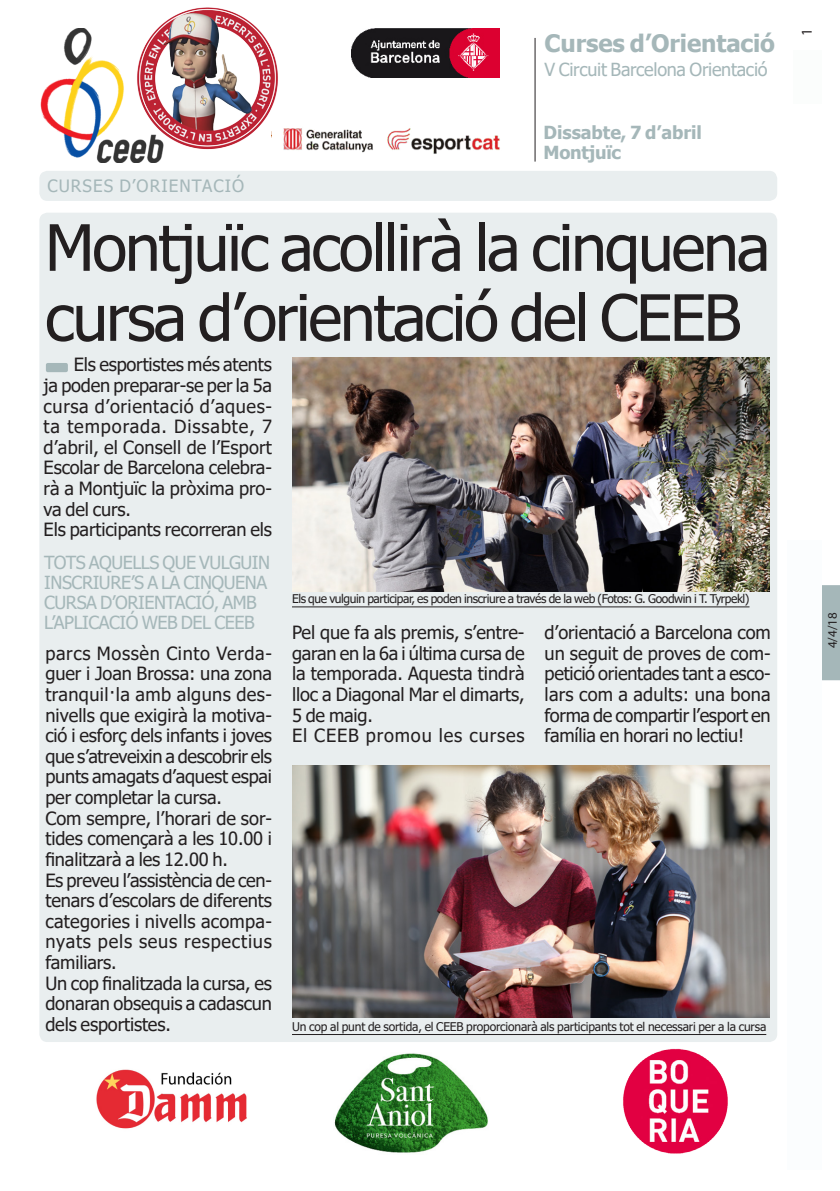
<style>
.page{position:relative;width:840px;height:1191px;background:#fff}
.page>*{position:absolute;margin:0;border:0;box-sizing:border-box;transform-origin:0 0}
.totc_TITULAR-noti-31{font:64px/70px "Tahoma";letter-spacing:-.035em;color:#231f20}
.t1{font:700 24px "Tahoma";letter-spacing:-.005em;color:#a5b7b9}
.totc_TEXT_BASE{font:18.2px/20.6px "Tahoma";letter-spacing:-.01em;color:#231f20;text-align:justify}
.totc_TEXT_BASE-2{font:18.2px "Tahoma";letter-spacing:.045em;color:#231f20}
.totc_EPÍGRAF{font:18px/20px "Tahoma";letter-spacing:-.025em;color:#a5b7b9}
.t2{font:700 18px "Tahoma";letter-spacing:-.005em;color:#a5b7b9}
.totc_EPÍGRAF-2{font:17px "Tahoma";letter-spacing:.065em;color:#a5b7b9}
.t3{font:15px "Myriad Pro";color:#231f20}
.totc_FRASE_noti-càrr{font:13px "Myriad Pro";color:#231f20}
.totc_PEU_FOTO{font:12px "Tahoma";letter-spacing:-.035em;color:#231f20}
.totc_PEU_FOTO-2{font:12px "Tahoma";letter-spacing:-.015em;color:#231f20}
</style>
<div class="page">
<div style="left:822px;top:585px;width:17px;height:95px;background:#a5b7b9"></div>
<div style="left:39px;top:213px;width:737px;height:829px;background:#e9eeef;border-radius:8px"></div>
<div style="left:39px;top:171px;width:737px;height:30px;background:#e9eeef;border-radius:8px"></div>
<img style="left:292px;top:357px;width:477px;height:234px">
<hr style="left:292px;top:606px;width:457px;height:1px;background:#231f20">
<hr style="left:534px;top:38px;width:1px;height:124px;background:#231f20">
<div style="left:787px;top:540px;width:34px;height:629px;background:#fbfdfe"></div>
<div style="left:793px;top:50px;width:28px;height:54px;background:#fbfdfc"></div>
<img style="left:351px;top:28px;width:148px;height:50px">
<img style="left:294px;top:128px;width:206px;height:26px">
<img style="left:292px;top:765px;width:476px;height:252px">
<hr style="left:292px;top:1034px;width:473px;height:1px;background:#231f20">
<div style="left:46px;top:363px;width:22px;height:9px;background:#a5b7b9;border-radius:2px"></div>
<img style="left:623px;top:1048px;width:105px;height:106px">
<img style="left:334px;top:1053px;width:154px;height:100px">
<img style="left:96px;top:1069px;width:151px;height:60px">
<img style="left:40px;top:29px;width:80px;height:134px">
<img style="left:120px;top:7px;width:174px;height:156px">
<p class="t1" style="left:544px;top:27px;width:232px">Curses d’Orientació</p>
<p class="totc_EPÍGRAF" style="left:544px;top:61px;width:224px">V Circuit Barcelona Orientació</p>
<p class="totc_EPÍGRAF-2" style="left:47px;top:174px;width:198px">CURSES D’ORIENTACIÓ</p>
<p class="t2" style="left:543px;top:120px;width:160px">Dissabte, 7 d’abril</p>
<p class="t2" style="left:543px;top:140px;width:79px">Montjuïc</p>
<p class="totc_TITULAR-noti-31" style="left:45px;top:216px;width:726px">Montjuïc acollirà la cinquena cursa d’orientació del CEEB</p>
<p class="totc_TEXT_BASE" style="left:44px;top:355px;width:230px;text-indent:30px">Els esportistes més atents ja poden preparar-se per la 5a cursa d’orientació d’aques&shy;ta temporada. Dissabte, 7 d’abril, el Consell de l’Esport Escolar de Barcelona celebra&shy;rà a Montjuïc la pròxima pro&shy;va del curs.</p>
<p class="totc_TEXT_BASE" style="left:44px;top:520px;width:230px">Els participants recorreran els</p>
<p class="totc_EPÍGRAF" style="left:44px;top:553px;width:227px">TOTS AQUELLS QUE VULGUIN<br>INSCRIURE’S A LA CINQUENA<br>CURSA D’ORIENTACIÓ, AMB<br>L’APLICACIÓ WEB DEL CEEB</p>
<p class="totc_TEXT_BASE" style="left:45px;top:644px;width:228px">parcs Mossèn Cinto Verda&shy;guer i Joan Brossa: una zona tranquil·la amb alguns des&shy;nivells que exigirà la motiva&shy;ció i esforç dels infants i joves que s’atreveixin a descobrir els punts amagats d’aquest espai per completar la cursa.</p>
<p class="totc_TEXT_BASE" style="left:45px;top:809px;width:228px">Com sempre, l’horari de sor&shy;tides començarà a les 10.00 i finalitzarà a les 12.00 h.</p>
<p class="totc_TEXT_BASE" style="left:45px;top:870px;width:228px">Es preveu l’assistència de cen&shy;tenars d’escolars de diferents categories i nivells acompa&shy;nyats pels seus respectius familiars.</p>
<p class="totc_TEXT_BASE" style="left:45px;top:973px;width:228px">Un cop finalitzada la cursa, es donaran obsequis a cadascun dels esportistes.</p>
<p class="totc_PEU_FOTO" style="left:292px;top:590px;width:459px">Els que vulguin participar, es poden inscriure a través de la web (Fotos: G. Goodwin i T. Tyrpekl)</p>
<p class="totc_TEXT_BASE" style="left:292px;top:623px;width:234px">Pel que fa als premis, s’entre&shy;garan en la 6a i última cursa de la temporada. Aquesta tindrà lloc a Diagonal Mar el dimarts, 5 de maig.</p>
<p class="totc_TEXT_BASE-2" style="left:292px;top:723px;width:234px">El CEEB promou les curses</p>
<p class="totc_TEXT_BASE" style="left:544px;top:623px;width:227px">d’orientació a Barcelona com un seguit de proves de com&shy;petició orientades tant a esco&shy;lars com a adults: una bona forma de compartir l’esport en família en horari no lectiu!</p>
<p class="totc_PEU_FOTO-2" style="left:292px;top:1018px;width:475px">Un cop al punt de sortida, el CEEB proporcionarà als participants tot el necessari per a la cursa</p>
<p class="t3" style="left:797px;top:36px;width:9px;rotate:-90deg">1</p>
<p class="totc_FRASE_noti-càrr" style="left:824px;top:648px;width:38px;rotate:-90deg">4/4/18</p>
</div>
